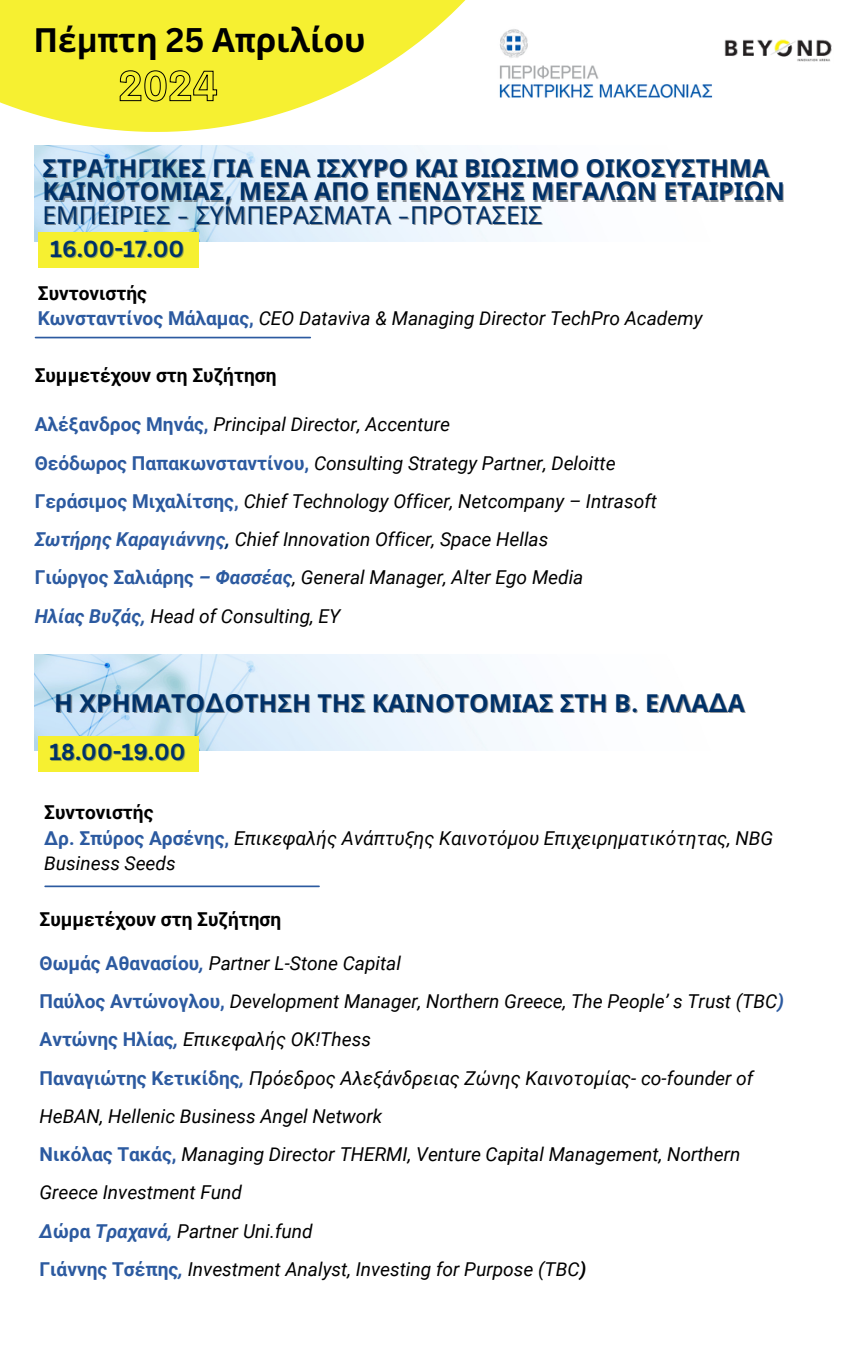
<style>
.page{position:relative;width:864px;height:1350px;background:#fff}
.page>*{position:absolute;margin:0;border:0;box-sizing:border-box;transform-origin:0 0}
.t1{font:700 33.3px "Noto Sans";color:#000}
.t2{font:700 24.75px "Noto Sans";color:#003168}
.t3{font:24.75px "Noto Sans";color:#003168}
.t4{font:700 22.5px "Canva Sans";color:#003168}
.t5{font:italic 19.12px/38.2px "Roboto";color:#000}
.t6{font:700 19.12px "Roboto";color:#000}
.s1{font-family:"Canva Sans"}
.s2{font-family:"Cerebri Sans"}
.s3{font-weight:700;font-style:normal;color:#2c5aa0}
.s4{font-weight:700;color:#2c5aa0}
.s5{font-weight:700;color:#003168}
.s6{font-weight:700}
</style>
<div class="page">
<img style="left:35px;top:655px;width:486px;height:96px">
<div style="left:38px;top:736px;width:160px;height:36px;background:#f6f031"></div>
<img style="left:35px;top:145px;width:486px;height:97px">
<div style="left:38px;top:232px;width:160px;height:35px;background:#f6f031"></div>
<hr style="left:36px;top:337px;width:274px;height:1px;background:#2c5aa0">
<hr style="left:45px;top:886px;width:274px;height:1px;background:#2c5aa0">
<svg style="left:0;top:0;width:466px;height:132px;fill:#f6f031"></svg>
<svg style="left:119px;top:70px;width:99px;height:32px;background:#cac528"></svg>
<img style="left:724px;top:39px;width:108px;height:23px">
<img style="left:499px;top:29px;width:214px;height:70px">
<p class="t1" style="left:34px;top:17px;width:334px">Πέ<span class="s1">μπ</span>τη <span class="s1">25</span> Α<span class="s1">π</span>ριλίου</p>
<p class="t2" style="left:43px;top:150px;width:728px">ΣΤΡΑΤΗΓΙΚΕΣ ΓΙΑ ΕΝΑ ΙΣΧΥΡΟ ΚΑΙ ΒΙ<span class="s2">Ω</span>ΣΙΜΟ ΟΙΚΟΣΥΣΤΗΜΑ</p>
<p class="t2" style="left:43px;top:174px;width:744px">ΚΑΙΝΟΤΟΜΙΑΣ<span class="s2">,</span> ΜΕΣΑ ΑΠΟ ΕΠΕΝ<span class="s2">Δ</span>ΥΣΗΣ ΜΕΓΑΛ<span class="s2">Ω</span>Ν ΕΤΑΙΡΙ<span class="s2">Ω</span>Ν</p>
<p class="t3" style="left:43px;top:198px;width:501px">ΕΜΠΕΙΡΙΕΣ <span class="s2">-</span> ΣΥΜΠΕΡΑΣΜΑΤΑ <span class="s2">-</span>ΠΡΟΤΑΣΕΙΣ</p>
<p class="t4" style="left:50px;top:233px;width:135px">16.00-17.00</p>
<p class="t6" style="left:38px;top:282px;width:111px">Συντονιστής</p>
<p class="t5" style="left:38px;top:300px;width:666px"><span class="s3">Κωνσταντίνος Μάλαμας,</span> CEO Dataviva &amp; Managing Director TechPro Academy</p>
<p class="t6" style="left:35px;top:365px;width:243px">Συμμετέχουν στη Συζήτηση</p>
<h5 class="t5" style="left:35px;top:406px;width:417px"><span class="s3">Αλέξανδρος Μηνάς,</span> Principal Director, Accenture</h5>
<p class="t5" style="left:35px;top:444px;width:582px"><span class="s3">Θεόδωρος Παπακωνσταντίνου,</span> Consulting Strategy Partner, Deloitte</p>
<p class="t5" style="left:35px;top:482px;width:624px"><span class="s3">Γεράσιμος Μιχαλίτσης,</span> Chief Technology Officer, Netcompany – Intrasoft</p>
<p class="t5" style="left:35px;top:520px;width:515px"><span class="s4">Σωτήρης Καραγιάννης</span><span class="s5">,</span> Chief Innovation Officer, Space Hellas</p>
<p class="t5" style="left:35px;top:559px;width:550px"><span class="s3">Γιώργος Σαλιάρης</span> <span class="s4">– Φασσέας</span>, General Manager, Alter Ego Media</p>
<p class="t5" style="left:35px;top:597px;width:307px"><span class="s4">Ηλίας Βυζάς,</span> Head of Consulting, ΕΥ</p>
<p class="t2" style="left:54px;top:685px;width:692px">Η ΧΡΗΜΑΤΟ<span class="s2">Δ</span>ΟΤΗΣΗ ΤΗΣ ΚΑΙΝΟΤΟΜΙΑΣ ΣΤΗ Β<span class="s2">.</span> ΕΛΛΑ<span class="s2">Δ</span>Α</p>
<h2 class="t4" style="left:49px;top:736px;width:138px">18.00-19.00</h2>
<p class="t6" style="left:44px;top:802px;width:111px">Συντονιστής</p>
<p class="t5" style="left:44px;top:826px;width:730px;line-height:25.4px"><span class="s3">Δρ. Σπύρος Αρσένης,</span> Επικεφαλής Ανάπτυξης Καινοτόμου Επιχειρηματικότητας, NBG<br>Business Seeds</p>
<p class="t6" style="left:40px;top:908px;width:243px">Συμμετέχουν στη Συζήτηση</p>
<p class="t5" style="left:40px;top:944px;width:363px"><span class="s3">Θωμάς Αθανασίου</span><span class="s4">,</span> Partner L-Stone Capital</p>
<h5 class="t5" style="left:40px;top:982px;width:746px"><span class="s3">Παύλος Αντώνογλου,</span> Development Manager, Northern Greece, The People’ s Trust (TBC<span class="s4">)</span></h5>
<p class="t5" style="left:40px;top:1021px;width:333px"><span class="s3">Αντώνης Ηλίας</span><span class="s4">,</span> Επικεφαλής OK!Thess</p>
<p class="t5" style="left:40px;top:1059px;width:715px"><span class="s3">Παναγιώτης Κετικίδης</span><span class="s4">,</span> Πρόεδρος Aλεξάνδρειας Ζώνης Καινοτομίας- co-founder of<br>HeBAN, Hellenic Business Angel Network</p>
<p class="t5" style="left:40px;top:1135px;width:703px"><span class="s3">Νικόλας Τακάς,</span> Managing Director THERMI, Venture Capital Management, Northern<br>Greece Investment Fund</p>
<p class="t5" style="left:40px;top:1212px;width:275px"><span class="s4">Δ</span><span class="s3">ώρα</span> <span class="s4">Τραχανά,</span> Partner Uni.fund</p>
<p class="t5" style="left:40px;top:1250px;width:549px"><span class="s3">Γιάννης Τσέπης</span><span class="s4">,</span> Investment Analyst, Investing for Purpose (TBC<span class="s6">)</span></p>
</div>
